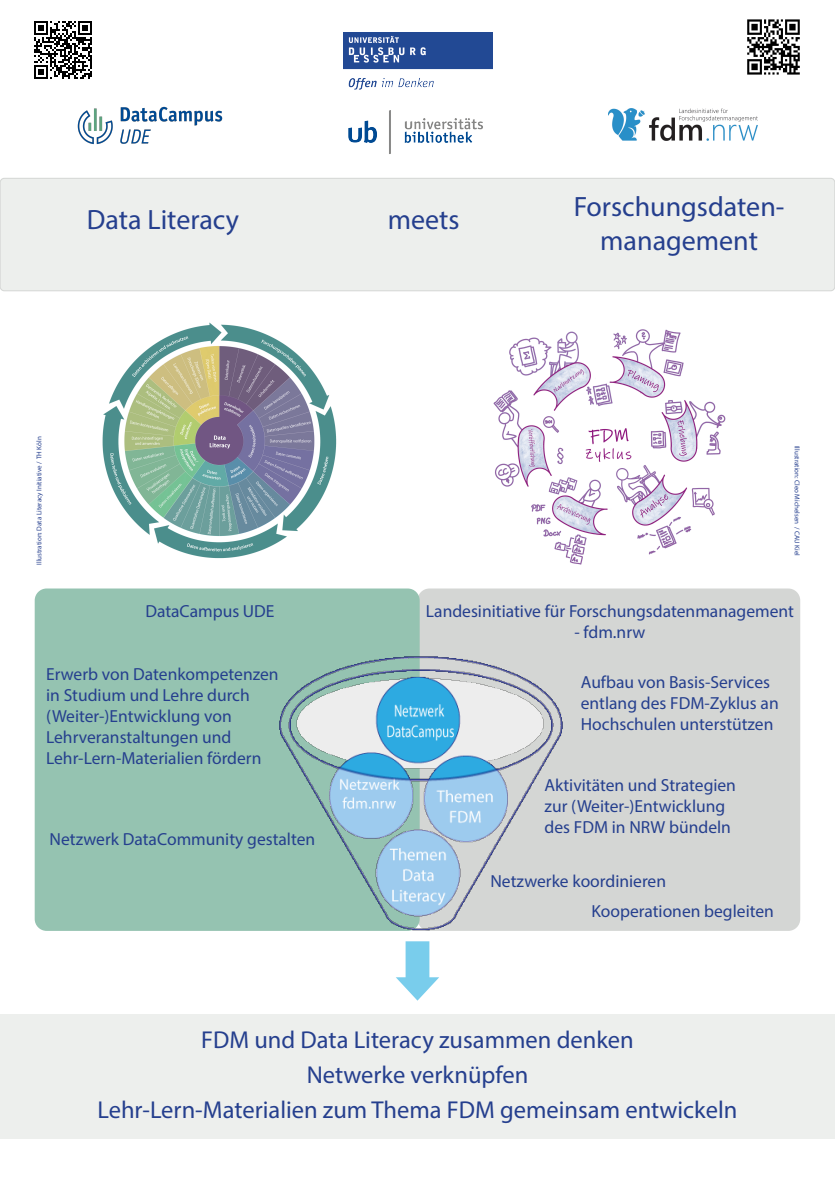
<style>
.page{position:relative;width:835px;height:1180px;background:#fff}
.page>*{position:absolute;margin:0;border:0;box-sizing:border-box;transform-origin:0 0}
.t1{font:28px/33.6px "Myriad Pro";color:#253f8e;text-align:center}
.t2{font:24.5px/35px "Myriad Pro";color:#253f8e;text-align:center}
.Absatzformat_1{font:17.5px/21px "Myriad Pro";color:#253f8e}
.t3{font:7px "Myriad Pro";color:#253f8e}
</style>
<div class="page">
<div style="left:417px;top:588px;width:383px;height:343px;background:#d4d6d4;border-radius:12px"></div>
<div style="left:35px;top:588px;width:384px;height:343px;background:#95c3b1;border-radius:12px"></div>
<div style="left:0;top:178px;width:834px;height:113px;background:#edefed;border-radius:4px"></div>
<div style="left:0;top:178px;width:834px;height:113px;border:1px solid #d4d6d4;border-radius:4px"></div>
<img style="left:77px;top:106px;width:146px;height:39px">
<img style="left:608px;top:109px;width:148px;height:32px">
<img style="left:344px;top:32px;width:148px;height:122px">
<img style="left:493px;top:329px;width:233px;height:236px">
<img style="left:102px;top:322px;width:235px;height:237px">
<div style="left:0;top:1014px;width:834px;height:124px;background:#edefed"></div>
<img style="left:34px;top:21px;width:58px;height:58px">
<img style="left:747px;top:19px;width:53px;height:56px">
<img style="left:279px;top:630px;width:284px;height:371px">
<p class="t1" style="left:87px;top:202px;width:154px">Data Literacy</p>
<p class="t1" style="left:387px;top:202px;width:73px">meets</p>
<p class="t1" style="left:573px;top:189px;width:212px">Forschungsdaten&shy;management</p>
<p class="t3" style="left:35px;top:565px;width:130px;rotate:-90deg">Illustration: Data Literacy Initiative / TH Köln</p>
<p class="Absatzformat_1" style="left:145px;top:600px;width:131px">DataCampus UDE</p>
<p class="t3" style="left:801px;top:445px;width:112px;rotate:90deg">Illustration: Cleo Michelsen / CAU Kiel</p>
<p class="Absatzformat_1" style="left:426px;top:600px;width:369px">Landesinitiative für Forschungsdatenmanagement</p>
<p class="Absatzformat_1" style="left:574px;top:621px;width:72px">- fdm.nrw</p>
<p class="Absatzformat_1" style="left:46px;top:663px;width:234px">Erwerb von Datenkompetenzen</p>
<p class="Absatzformat_1" style="left:46px;top:684px;width:217px">in Studium und Lehre durch (Weiter-)Entwicklung von<br>Lehrveranstaltungen und<br>Lehr-Lern-Materialien fördern</p>
<p class="Absatzformat_1" style="left:50px;top:828px;width:267px">Netzwerk DataCommunity gestalten</p>
<p class="Absatzformat_1" style="left:580px;top:671px;width:199px">Aufbau von Basis-Services entlang des FDM-Zyklus an<br>Hochschulen unterstützen</p>
<p class="Absatzformat_1" style="left:544px;top:774px;width:193px">Aktivitäten und Strategien zur (Weiter-)Entwicklung des FDM in NRW bündeln</p>
<p class="Absatzformat_1" style="left:591px;top:865px;width:184px;line-height:30.4px;text-indent:-101px">Netzwerke koordinieren<br>Kooperationen begleiten</p>
<p class="t2" style="left:97px;top:1022px;width:641px">FDM und Data Literacy zusammen denken<br>Netwerke verknüpfen<br>Lehr-Lern-Materialien zum Thema FDM gemeinsam entwickeln</p>
</div>
